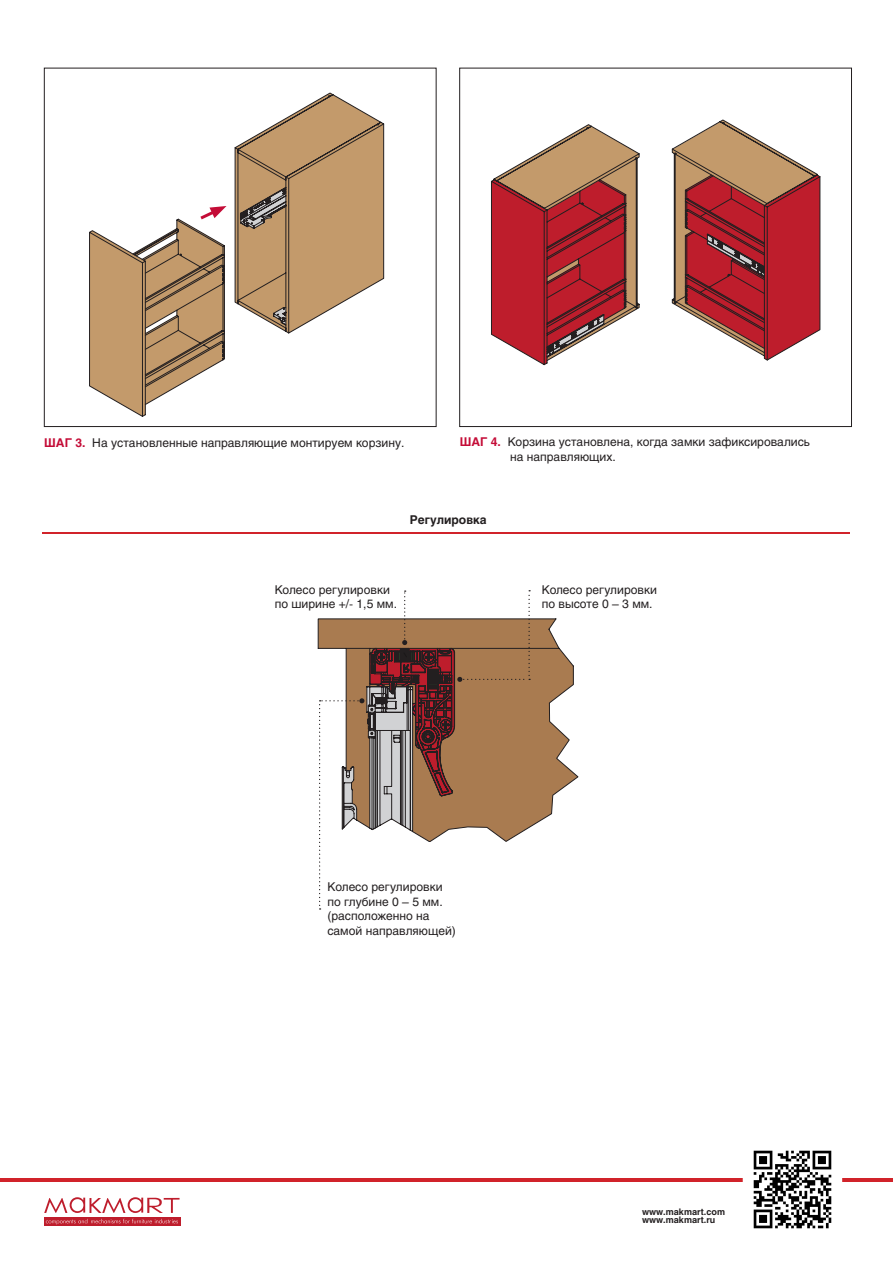
<style>
.page{position:relative;width:893px;height:1263px;background:#fff}
.page>*{position:absolute;margin:0;border:0;box-sizing:border-box;transform-origin:0 0}
.артикул_группы{font:12px "Helios";color:#231f20}
.артикулы{font:12px "Helios";color:#231f20}
.артикулы-2{font:700 12px "Helios";color:#231f20}
.t1{font:700 9px/8.6px "Helios";color:#231f20}
.s1{font-weight:700;color:#c40c37}
</style>
<div class="page">
<hr style="left:0;top:1178px;width:893px;height:3px;background:#d1232a">
<img style="left:746px;top:1150px;width:93px;height:79px">
<div style="left:44px;top:1217px;width:136px;height:9px;background:#be1d2c"></div>
<svg style="left:46px;top:1219px;width:132px;height:5px"></svg>
<svg style="left:44px;top:1197px;width:136px;height:16px"></svg>
<div style="left:44px;top:68px;width:392px;height:359px;border:1px solid #231f20"></div>
<svg style="left:491px;top:120px;width:329px;height:245px"></svg>
<div style="left:459px;top:68px;width:393px;height:359px;border:1px solid #231f20"></div>
<svg style="left:90px;top:93px;width:294px;height:323px"></svg>
<hr style="left:43px;top:532px;width:807px;height:1px;background:#d1232a">
<svg style="left:318px;top:619px;width:260px;height:209px"></svg>
<svg style="left:319px;top:590px;width:211px;height:319px"></svg>
<p class="артикулы" style="left:44px;top:435px;width:362px"><span class="s1">ШАГ 3.</span> На установленные направляющие монтируем корзину.</p>
<p class="артикулы" style="left:460px;top:435px;width:352px"><span class="s1">ШАГ 4.</span> Корзина установлена, когда замки зафиксировались</p>
<p class="артикулы" style="left:510px;top:449px;width:107px">на направляющих.</p>
<p class="артикулы-2" style="left:410px;top:513px;width:78px">Регулировка</p>
<p class="артикул_группы" style="left:275px;top:582px;width:117px">Колесо регулировки</p>
<p class="артикул_группы" style="left:275px;top:597px;width:124px">по ширине +/- 1,5 мм.</p>
<p class="артикул_группы" style="left:542px;top:582px;width:117px">Колесо регулировки</p>
<p class="артикул_группы" style="left:542px;top:597px;width:112px">по высоте 0 – 3 мм.</p>
<p class="артикул_группы" style="left:327px;top:880px;width:117px">Колесо регулировки</p>
<p class="артикул_группы" style="left:327px;top:894px;width:117px">по глубине 0 – 5 мм.</p>
<p class="артикул_группы" style="left:327px;top:909px;width:104px">(расположенно на</p>
<p class="артикул_группы" style="left:327px;top:923px;width:130px">самой направляющей)</p>
<p class="t1" style="left:642px;top:1207px;width:84px">www.makmart.com www.makmart.ru</p>
</div>
